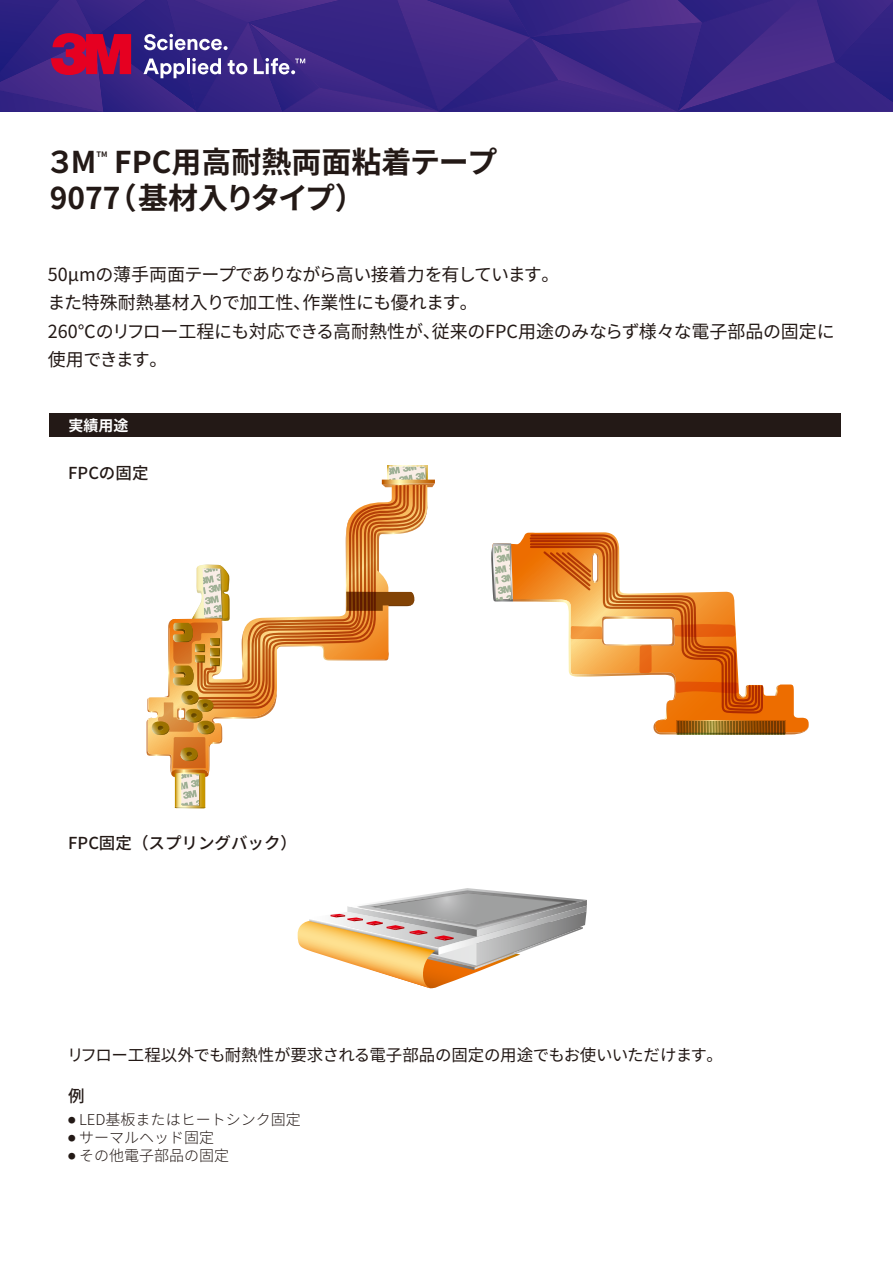
<style>
.page{position:relative;width:893px;height:1263px;background:#fff}
.page>*{position:absolute;margin:0;border:0;box-sizing:border-box;transform-origin:0 0}
.t1{font:700 30px/36px "Noto Sans CJ Kjp";color:#231916}
.t2{font:18px/28.5px "Noto Sans CJ Kjp";letter-spacing:-.015em;color:#231916}
.t3{font:16.5px "Noto Sans CJ Kjp";letter-spacing:-.02em;color:#231916}
.t4{font:500 16.5px "Noto Sans CJ Kjp";color:#231916}
.t5{font:300 15px "Noto Sans CJ Kjp";color:#231916}
.t6{font:700 15px "Noto Sans CJ Kjp";color:#fff}
.t7{font:700 7.5px "Noto Sans CJ Kjp";color:#231916}
.s1{font-size:7.5px}
</style>
<div class="page">
<svg style="left:0;top:0;width:893px;height:112px;background:#3f2784"></svg>
<div style="left:49px;top:414px;width:792px;height:23px;background:#231916"></div>
<svg style="left:491px;top:534px;width:318px;height:201px"></svg>
<svg style="left:147px;top:465px;width:288px;height:343px"></svg>
<svg style="left:298px;top:888px;width:289px;height:100px"></svg>
<h1 class="t1" style="left:50px;top:145px;width:449px;text-indent:64px">FPC用高耐熱両面粘着テープ<br>9077（基材入りタイプ）</h1>
<h1 class="t1" style="left:45px;top:145px;width:53px">３M</h1>
<p class="t7" style="left:96px;top:150px;width:13px">TM</p>
<p class="t2" style="left:47px;top:260px;width:789px">50μmの薄手両面テープでありながら高い接着力を有しています。<br>また特殊耐熱基材入りで加工性、作業性にも優れます。<br>260℃のリフロー工程にも対応できる高耐熱性が、従来のFPC用途のみならず様々な電子部品の固定に使用できます。</p>
<p class="t6" style="left:68px;top:417px;width:61px">実績用途</p>
<p class="t4" style="left:68px;top:463px;width:82px">FPCの固定</p>
<p class="t4" style="left:68px;top:834px;width:230px">FPC固定（スプリングバック）</p>
<p class="t3" style="left:67px;top:1045px;width:657px">リフロー工程以外でも耐熱性が要求される電子部品の固定の用途でもお使いいただけます。</p>
<p class="t4" style="left:68px;top:1087px;width:18px">例</p>
<p class="t5" style="left:68px;top:1111px;width:234px"><span class="s1">●</span> LED基板またはヒートシンク固定</p>
<p class="t5" style="left:68px;top:1129px;width:147px"><span class="s1">●</span> サーマルヘッド固定</p>
<p class="t5" style="left:68px;top:1147px;width:162px"><span class="s1">●</span> その他電子部品の固定</p>
</div>
